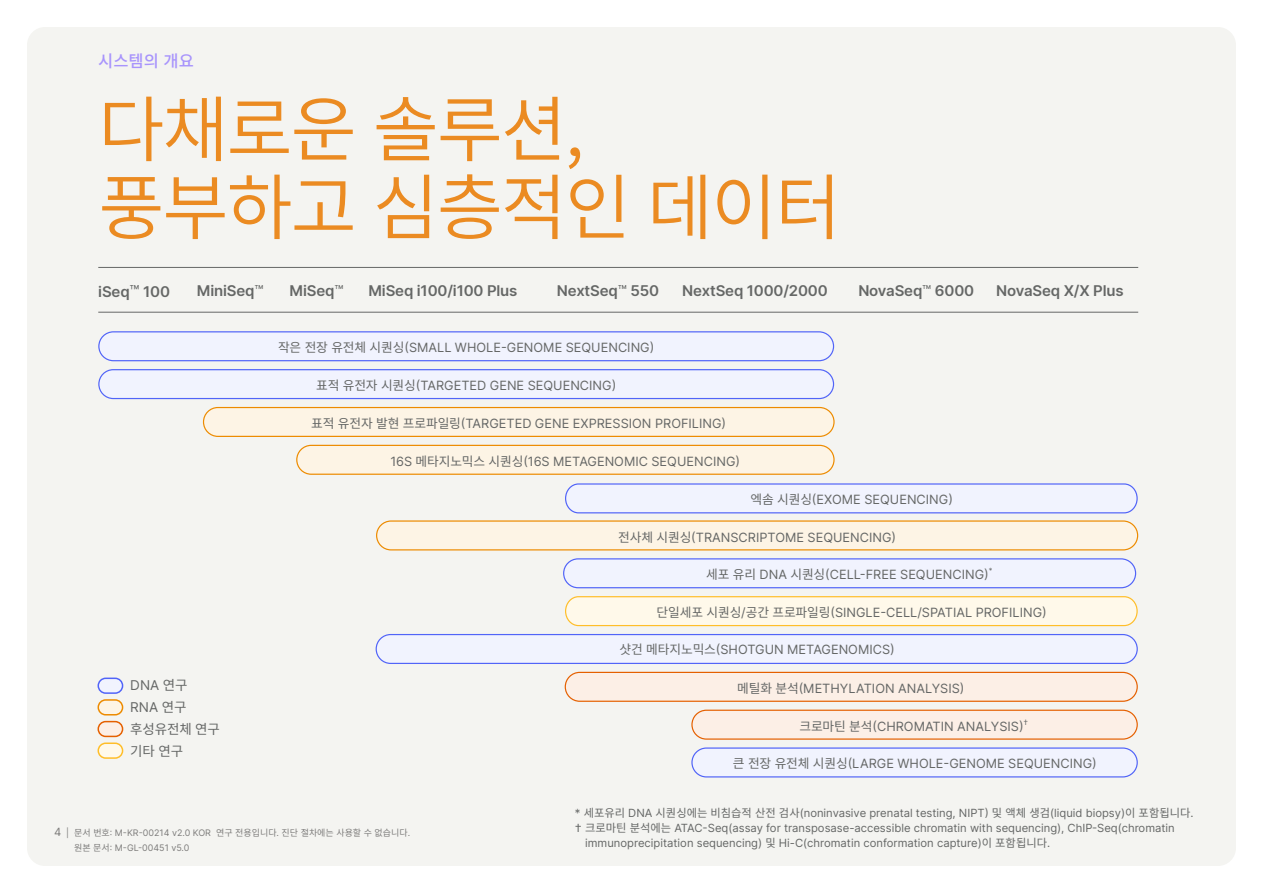
<style>
.page{position:relative;width:1263px;height:893px;background:#fff}
.page>*{position:absolute;margin:0;border:0;box-sizing:border-box;transform-origin:0 0}
.t1{font:600 72px/78px "Noto Sans CJ Kkr";letter-spacing:-.03em;color:#eb8b22}
.t2{font:500 16.5px "Noto Sans CJ Kkr";color:#a894fc}
.t3{font:600 15px "Inter";letter-spacing:-.01em;color:#656766}
.t4{font:13.5px "Noto Sans CJ Kkr";letter-spacing:-.01em;color:#656766}
.t5{font:13.5px "Inter";color:#656766}
.t6{font:12.75px "Inter";color:#656766}
.t7{font:11.25px "Inter";color:#656766}
.t8{font:9px "Noto Sans CJ Kkr";color:#7d7c7b}
.t9{font:9px "Inter";color:#7d7c7b}
.t10{font:7.5px "Inter";color:#656766}
.s1{font-weight:400;font-size:16.5px}
.s2{font-weight:400}
.s3{font-family:"Noto Sans CJ Kkr"}
.s4{font-family:"Inter";font-size:11.25px}
.s5{font-family:"Inter"}
</style>
<div class="page">
<div style="left:27px;top:27px;width:1209px;height:839px;background:#f4f4f1;border-radius:18px"></div>
<div style="left:98px;top:743px;width:25px;height:15px;background:#fff9ea;border-radius:7px"></div>
<div style="left:98px;top:742px;width:25px;height:17px;border:2px solid #ffbe29;border-radius:7px"></div>
<div style="left:98px;top:722px;width:25px;height:14px;background:#fcefe6;border-radius:7px"></div>
<div style="left:98px;top:721px;width:25px;height:16px;border:2px solid #e56000;border-radius:7px"></div>
<div style="left:98px;top:700px;width:25px;height:15px;background:#fdf4e5;border-radius:7px"></div>
<div style="left:98px;top:699px;width:25px;height:16px;border:2px solid #ed8b00;border-radius:7px"></div>
<div style="left:98px;top:678px;width:25px;height:15px;background:#f1f3fe;border-radius:7px"></div>
<div style="left:98px;top:678px;width:25px;height:16px;border:2px solid #5164f8;border-radius:7px"></div>
<div style="left:692px;top:710px;width:445px;height:29px;background:#fcefe6;border-radius:14px"></div>
<div style="left:691px;top:710px;width:447px;height:30px;border:1px solid #e56000;border-radius:14px"></div>
<div style="left:692px;top:748px;width:445px;height:29px;background:#f1f3fe;border-radius:14px"></div>
<div style="left:691px;top:747px;width:447px;height:30px;border:1px solid #5164f8;border-radius:14px"></div>
<div style="left:377px;top:521px;width:760px;height:29px;background:#fdf4e5;border-radius:14px"></div>
<div style="left:376px;top:520px;width:762px;height:30px;border:1px solid #ed8b00;border-radius:14px"></div>
<div style="left:566px;top:597px;width:571px;height:29px;background:#fff9ea;border-radius:14px"></div>
<div style="left:565px;top:596px;width:573px;height:30px;border:1px solid #ffbe29;border-radius:14px"></div>
<div style="left:566px;top:484px;width:571px;height:29px;background:#f1f3fe;border-radius:14px"></div>
<div style="left:565px;top:483px;width:573px;height:30px;border:1px solid #5164f8;border-radius:14px"></div>
<div style="left:565px;top:672px;width:572px;height:29px;background:#fcefe6;border-radius:14px"></div>
<div style="left:565px;top:672px;width:573px;height:30px;border:1px solid #e56000;border-radius:14px"></div>
<div style="left:297px;top:445px;width:537px;height:29px;background:#fdf4e5;border-radius:14px"></div>
<div style="left:296px;top:445px;width:539px;height:30px;border:1px solid #ed8b00;border-radius:14px"></div>
<div style="left:376px;top:635px;width:761px;height:28px;background:#f1f3fe;border-radius:14px"></div>
<div style="left:376px;top:634px;width:762px;height:30px;border:1px solid #5164f8;border-radius:14px"></div>
<div style="left:99px;top:370px;width:734px;height:29px;background:#f1f3fe;border-radius:14px"></div>
<div style="left:98px;top:369px;width:736px;height:30px;border:1px solid #5164f8;border-radius:14px"></div>
<div style="left:99px;top:332px;width:734px;height:29px;background:#f1f3fe;border-radius:14px"></div>
<div style="left:98px;top:331px;width:736px;height:30px;border:1px solid #5164f8;border-radius:14px"></div>
<div style="left:564px;top:559px;width:571px;height:29px;background:#f1f3fe;border-radius:14px"></div>
<div style="left:563px;top:558px;width:573px;height:30px;border:1px solid #5164f8;border-radius:14px"></div>
<div style="left:203px;top:407px;width:631px;height:29px;background:#fdf4e5;border-radius:14px"></div>
<div style="left:203px;top:407px;width:632px;height:30px;border:1px solid #ed8b00;border-radius:14px"></div>
<hr style="left:98px;top:267px;width:1040px;height:1px;background:#656766">
<hr style="left:98px;top:312px;width:1040px;height:1px;background:#656766">
<p class="t2" style="left:98px;top:51px;width:97px">시스템의 개요</p>
<h1 class="t1" style="left:98px;top:92px;width:745px">다채로운 솔루션, 풍부하고 심층적인 데이터</h1>
<p class="t3" style="left:98px;top:281px;width:73px">iSeq<span class="s1">™</span> 100</p>
<p class="t3" style="left:197px;top:280px;width:68px">MiniSeq<span class="s2">™</span></p>
<p class="t3" style="left:290px;top:280px;width:55px">MiSeq<span class="s2">™</span></p>
<p class="t3" style="left:368px;top:280px;width:150px">MiSeq i100/i100 Plus</p>
<p class="t3" style="left:557px;top:280px;width:104px">NextSeq<span class="s2">™</span> 550</p>
<p class="t3" style="left:682px;top:280px;width:147px">NextSeq 1000/2000</p>
<p class="t3" style="left:858px;top:280px;width:117px">NovaSeq<span class="s2">™</span> 6000</p>
<p class="t3" style="left:996px;top:280px;width:129px">NovaSeq X/X Plus</p>
<p class="t6" style="left:278px;top:338px;width:378px"><span class="s3">작은 전장 유전체 시퀀싱</span>(SMALL WHOLE-GENOME SEQUENCING)</p>
<p class="t6" style="left:316px;top:376px;width:302px"><span class="s3">표적 유전자 시퀀싱</span>(TARGETED GENE SEQUENCING)</p>
<p class="t6" style="left:311px;top:414px;width:416px"><span class="s3">표적 유전자 발현 프로파일링</span>(TARGETED GENE EXPRESSION PROFILING)</p>
<p class="t6" style="left:390px;top:452px;width:351px">16S <span class="s3">메타지노믹스 시퀀싱</span>(16S METAGENOMIC SEQUENCING)</p>
<p class="t6" style="left:750px;top:490px;width:204px"><span class="s3">엑솜 시퀀싱</span>(EXOME SEQUENCING)</p>
<p class="t6" style="left:618px;top:528px;width:279px"><span class="s3">전사체 시퀀싱</span>(TRANSCRIPTOME SEQUENCING)</p>
<p class="t6" style="left:706px;top:565px;width:284px"><span class="s3">세포 유리</span> DNA <span class="s3">시퀀싱</span>(CELL-FREE SEQUENCING)</p>
<p class="t10" style="left:989px;top:564px;width:5px">*</p>
<p class="t6" style="left:657px;top:603px;width:392px"><span class="s3">단일세포 시퀀싱</span>/<span class="s3">공간 프로파일링</span>(SINGLE-CELL/SPATIAL PROFILING)</p>
<p class="t5" style="left:130px;top:675px;width:59px">DNA <span class="s3">연구</span></p>
<p class="t5" style="left:130px;top:697px;width:58px">RNA <span class="s3">연구</span></p>
<p class="t4" style="left:130px;top:721px;width:91px">후성유전체 연구</p>
<p class="t4" style="left:130px;top:743px;width:54px">기타 연구</p>
<p class="t8" style="left:54px;top:828px;width:358px"><span class="s4">4</span> <span class="s5">|</span> 문서 번호<span class="s5">: M-KR-00214 v2.0 KOR</span> 연구 전용입니다<span class="s5">.</span> 진단 절차에는 사용할 수 없습니다<span class="s5">.</span></p>
<p class="t9" style="left:74px;top:841px;width:117px"><span class="s3">원본 문서</span>: M-GL-00451 v5.0</p>
<p class="t6" style="left:620px;top:640px;width:277px"><span class="s3">샷건 메타지노믹스</span>(SHOTGUN METAGENOMICS)</p>
<p class="t6" style="left:737px;top:679px;width:229px"><span class="s3">메틸화 분석</span>(METHYLATION ANALYSIS)</p>
<p class="t6" style="left:799px;top:717px;width:226px"><span class="s3">크로마틴 분석</span>(CHROMATIN ANALYSIS)</p>
<p class="t10" style="left:1023px;top:717px;width:6px">†</p>
<p class="t6" style="left:733px;top:754px;width:365px"><span class="s3">큰 전장 유전체 시퀀싱</span>(LARGE WHOLE-GENOME SEQUENCING)</p>
<p class="t7" style="left:575px;top:805px;width:620px">* <span class="s3">세포유리</span> DNA <span class="s3">시퀀싱에는 비침습적 산전 검사</span>(noninvasive prenatal testing, NIPT) <span class="s3">및 액체 생검</span>(liquid biopsy)<span class="s3">이 포함됩니다</span>.</p>
<p class="t7" style="left:575px;top:820px;width:601px">† <span class="s3">크로마틴 분석에는</span> ATAC-Seq(assay for transposase-accessible chromatin with sequencing), ChIP-Seq(chromatin</p>
<p class="t7" style="left:585px;top:835px;width:466px">immunoprecipitation sequencing) <span class="s3">및</span> Hi-C(chromatin conformation capture)<span class="s3">이 포함됩니다</span>.</p>
</div>
